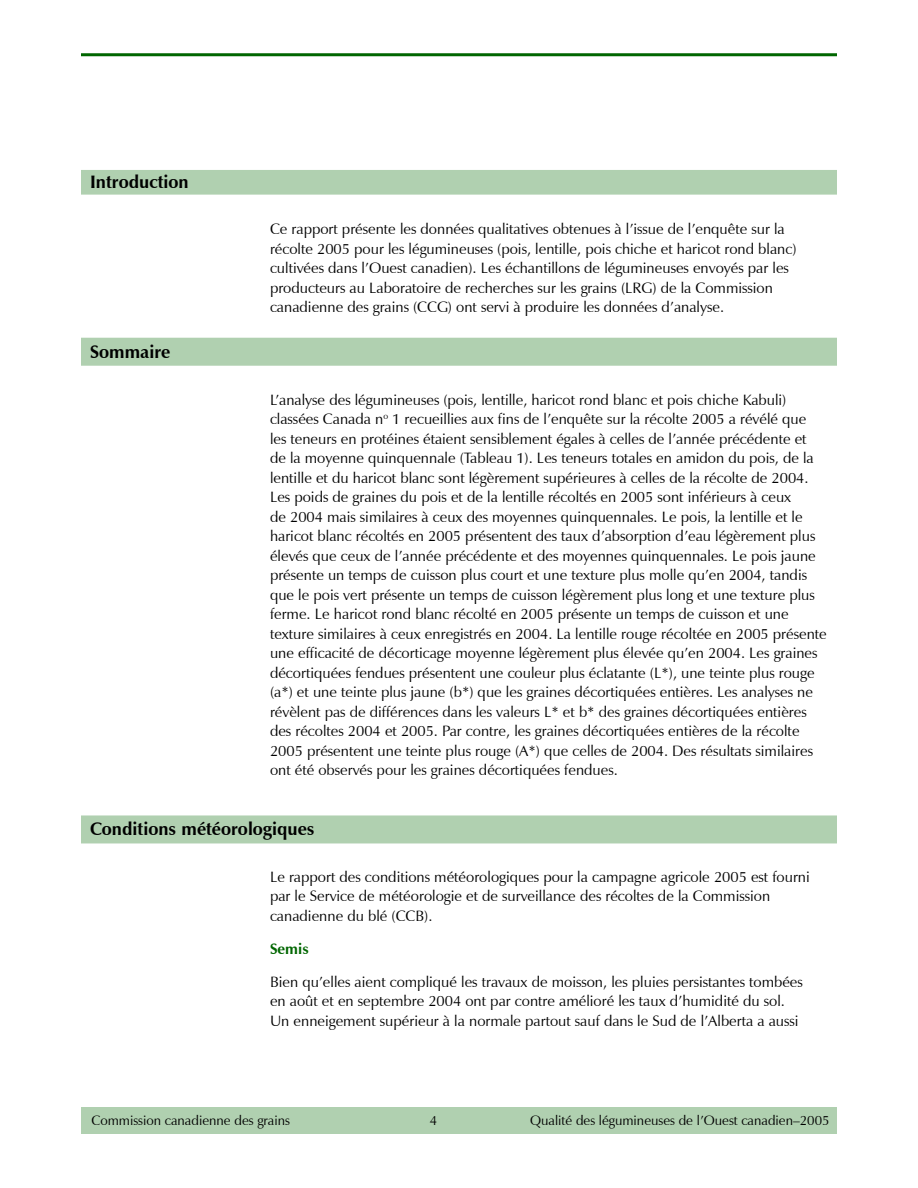
<style>
.page{position:relative;width:918px;height:1188px;background:#fff}
.page>*{position:absolute;margin:0;border:0;box-sizing:border-box;transform-origin:0 0}
.t1{font:700 18px "Zapf Humanist 601 BT";color:#000}
.t2{font:15px/19.5px "Zapf Humanist 601 BT";color:#000}
.t3{font:700 15px "Zapf Humanist 601 BT";color:#060}
.t4{font:13.5px "Zapf Humanist 601 BT";color:#000}
</style>
<div class="page">
<div style="left:82px;top:1108px;width:754px;height:25px;background:#b0d0b0"></div>
<div style="left:81px;top:1107px;width:756px;height:27px;border:2px solid #b0d0b0"></div>
<hr style="left:81px;top:53px;width:756px;height:3px;background:#060">
<div style="left:82px;top:816px;width:754px;height:27px;background:#b0d0b0"></div>
<div style="left:81px;top:815px;width:756px;height:28px;border:2px solid #b0d0b0"></div>
<div style="left:82px;top:171px;width:754px;height:23px;background:#b0d0b0"></div>
<div style="left:81px;top:170px;width:756px;height:25px;border:2px solid #b0d0b0"></div>
<div style="left:82px;top:338px;width:754px;height:27px;background:#b0d0b0"></div>
<div style="left:81px;top:338px;width:756px;height:28px;border:2px solid #b0d0b0"></div>
<p class="t1" style="left:90px;top:171px;width:100px">Introduction</p>
<p class="t1" style="left:90px;top:341px;width:82px">Sommaire</p>
<p class="t2" style="left:270px;top:219px;width:528px">Ce rapport présente les données qualitatives obtenues à l’issue de l’enquête sur la récolte 2005 pour les légumineuses (pois, lentille, pois chiche et haricot rond blanc) cultivées dans l’Ouest canadien). Les échantillons de légumineuses envoyés par les producteurs au Laboratoire de recherches sur les grains (LRG) de la Commission canadienne des grains (CCG) ont servi à produire les données d’analyse.</p>
<p class="t2" style="left:270px;top:390px;width:558px">L’analyse des légumineuses (pois, lentille, haricot rond blanc et pois chiche Kabuli) classées Canada n<sup>o</sup> 1 recueillies aux fins de l’enquête sur la récolte 2005 a révélé que<br>les teneurs en protéines étaient sensiblement égales à celles de l’année précédente et<br>de la moyenne quinquennale (Tableau 1). Les teneurs totales en amidon du pois, de la lentille et du haricot blanc sont légèrement supérieures à celles de la récolte de 2004.<br>Les poids de graines du pois et de la lentille récoltés en 2005 sont inférieurs à ceux<br>de 2004 mais similaires à ceux des moyennes quinquennales. Le pois, la lentille et le haricot blanc récoltés en 2005 présentent des taux d’absorption d’eau légèrement plus élevés que ceux de l’année précédente et des moyennes quinquennales. Le pois jaune présente un temps de cuisson plus court et une texture plus molle qu’en 2004, tandis que le pois vert présente un temps de cuisson légèrement plus long et une texture plus ferme. Le haricot rond blanc récolté en 2005 présente un temps de cuisson et une texture similaires à ceux enregistrés en 2004. La lentille rouge récoltée en 2005 présente une efficacité de décorticage moyenne légèrement plus élevée qu’en 2004. Les graines décortiquées fendues présentent une couleur plus éclatante (L*), une teinte plus rouge (a*) et une teinte plus jaune (b*) que les graines décortiquées entières. Les analyses ne révèlent pas de différences dans les valeurs L* et b* des graines décortiquées entières des récoltes 2004 et 2005. Par contre, les graines décortiquées entières de la récolte 2005 présentent une teinte plus rouge (A*) que celles de 2004. Des résultats similaires ont été observés pour les graines décortiquées fendues.</p>
<p class="t1" style="left:90px;top:818px;width:226px">Conditions météorologiques</p>
<p class="t2" style="left:270px;top:867px;width:541px">Le rapport des conditions météorologiques pour la campagne agricole 2005 est fourni par le Service de météorologie et de surveillance des récoltes de la Commission canadienne du blé (CCB).</p>
<p class="t3" style="left:270px;top:939px;width:40px">Semis</p>
<p class="t2" style="left:270px;top:972px;width:534px">Bien qu’elles aient compliqué les travaux de moisson, les pluies persistantes tombées en août et en septembre 2004 ont par contre amélioré les taux d’humidité du sol.<br>Un enneigement supérieur à la normale partout sauf dans le Sud de l’Alberta a aussi</p>
<p class="t4" style="left:92px;top:1112px;width:200px">Commission canadienne des grains</p>
<p class="t4" style="left:430px;top:1112px;width:9px">4</p>
<p class="t4" style="left:530px;top:1112px;width:301px">Qualité des légumineuses de l’Ouest canadien–2005</p>
</div>
